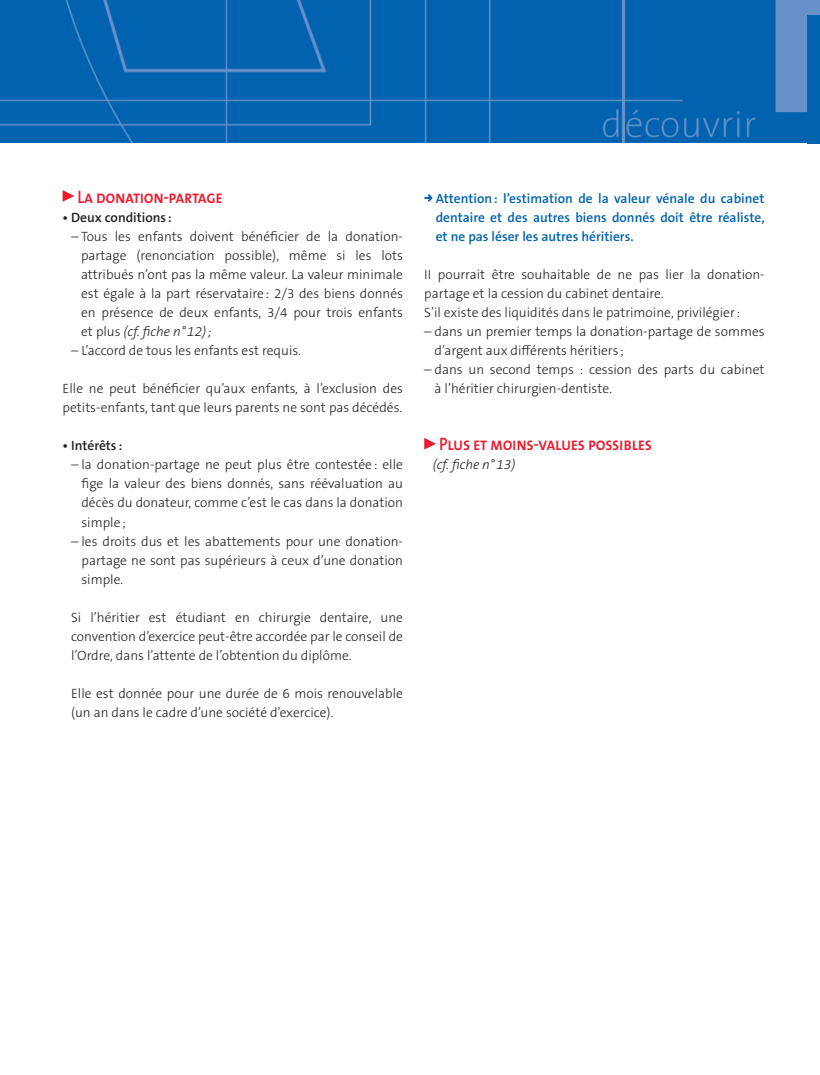
<style>
.page{position:relative;width:820px;height:1075px;background:#fff}
.page>*{position:absolute;margin:0;border:0;box-sizing:border-box;transform-origin:0 0}
.Titre_2_rouge{font:600 18px "The Sans OT6";letter-spacing:-.02em;color:#ee1b2d;scale:.9 1}
.texte_courant{font:300 13.5px/19px "The Sans OT3";color:#231f20}
.texte_courant-2{font:600 13.5px/19px "The Sans OT6";color:#0163ae;text-align:justify}
.Inter_bold{font:600 13.5px "The Sans OT6";color:#231f20}
.texte_courant-3{font:italic 300 13.5px "The Sans OT3";color:#231f20}
.s1{font-style:italic}
</style>
<div class="page">
<div style="left:0;top:0;width:807px;height:143px;background:#0163ae"></div>
<svg style="left:63px;top:190px;width:11px;height:12px"></svg>
<svg style="left:424px;top:194px;width:8px;height:8px"></svg>
<svg style="left:424px;top:438px;width:12px;height:11px"></svg>
<div style="left:807px;top:15px;width:12px;height:128px;background:#0163ae"></div>
<p class="Titre_2_rouge" style="left:77px;top:185px;width:163px">La donation-partage</p>
<p class="Inter_bold" style="left:63px;top:208px;width:111px">• Deux conditions :</p>
<p class="texte_courant" style="left:81px;top:227px;width:323px;text-align:justify;text-indent:-10px">– Tous les enfants doivent bénéficier de la donation&shy;partage (renonciation possible), même si les lots attribués n’ont pas la même valeur. La valeur minimale est égale à la part réservataire: 2/3 des biens donnés en présence de deux enfants, 3/4 pour trois enfants et plus <span class="s1">(cf. fiche n°12);</span></p>
<p class="texte_courant" style="left:71px;top:341px;width:231px">– L’accord de tous les enfants est requis.</p>
<p class="texte_courant" style="left:63px;top:379px;width:342px">Elle ne peut bénéficier qu’aux enfants, à l’exclusion des petits-enfants, tant que leurs parents ne sont pas décédés.</p>
<p class="Inter_bold" style="left:63px;top:437px;width:61px">• Intérêts :</p>
<p class="texte_courant" style="left:81px;top:455px;width:323px;text-align:justify;text-indent:-10px">– la donation-partage ne peut plus être contestée: elle fige la valeur des biens donnés, sans réévaluation au décès du donateur, comme c’est le cas dans la donation simple;</p>
<p class="texte_courant" style="left:81px;top:531px;width:323px;text-align:justify;text-indent:-10px">– les droits dus et les abattements pour une donation&shy;partage ne sont pas supérieurs à ceux d’une donation simple.</p>
<p class="texte_courant" style="left:71px;top:608px;width:333px;text-align:justify">Si l’héritier est étudiant en chirurgie dentaire, une convention d’exercice peut-être accordée par le conseil de l’Ordre, dans l’attente de l’obtention du diplôme.</p>
<p class="texte_courant" style="left:71px;top:684px;width:333px">Elle est donnée pour une durée de 6 mois renouvelable (un an dans le cadre d’une société d’exercice).</p>
<p class="texte_courant-2" style="left:435px;top:188px;width:330px">Attention: l’estimation de la valeur vénale du cabinet dentaire et des autres biens donnés doit être réaliste, et ne pas léser les autres héritiers.</p>
<p class="texte_courant" style="left:424px;top:265px;width:342px">II pourrait être souhaitable de ne pas lier la donation&shy;partage et la cession du cabinet dentaire.</p>
<p class="texte_courant" style="left:424px;top:303px;width:317px">S’il existe des liquidités dans le patrimoine, privilégier:</p>
<p class="texte_courant" style="left:434px;top:322px;width:331px;text-indent:-10px">– dans un premier temps la donation-partage de sommes d’argent aux différents héritiers ;</p>
<p class="texte_courant" style="left:434px;top:360px;width:331px;text-indent:-10px">– dans un second temps : cession des parts du cabinet à l’héritier chirurgien-dentiste.</p>
<p class="Titre_2_rouge" style="left:439px;top:432px;width:238px">Plus et moins-values possibles</p>
<p class="texte_courant-3" style="left:432px;top:456px;width:84px">(cf. fiche n°13)</p>
</div>
